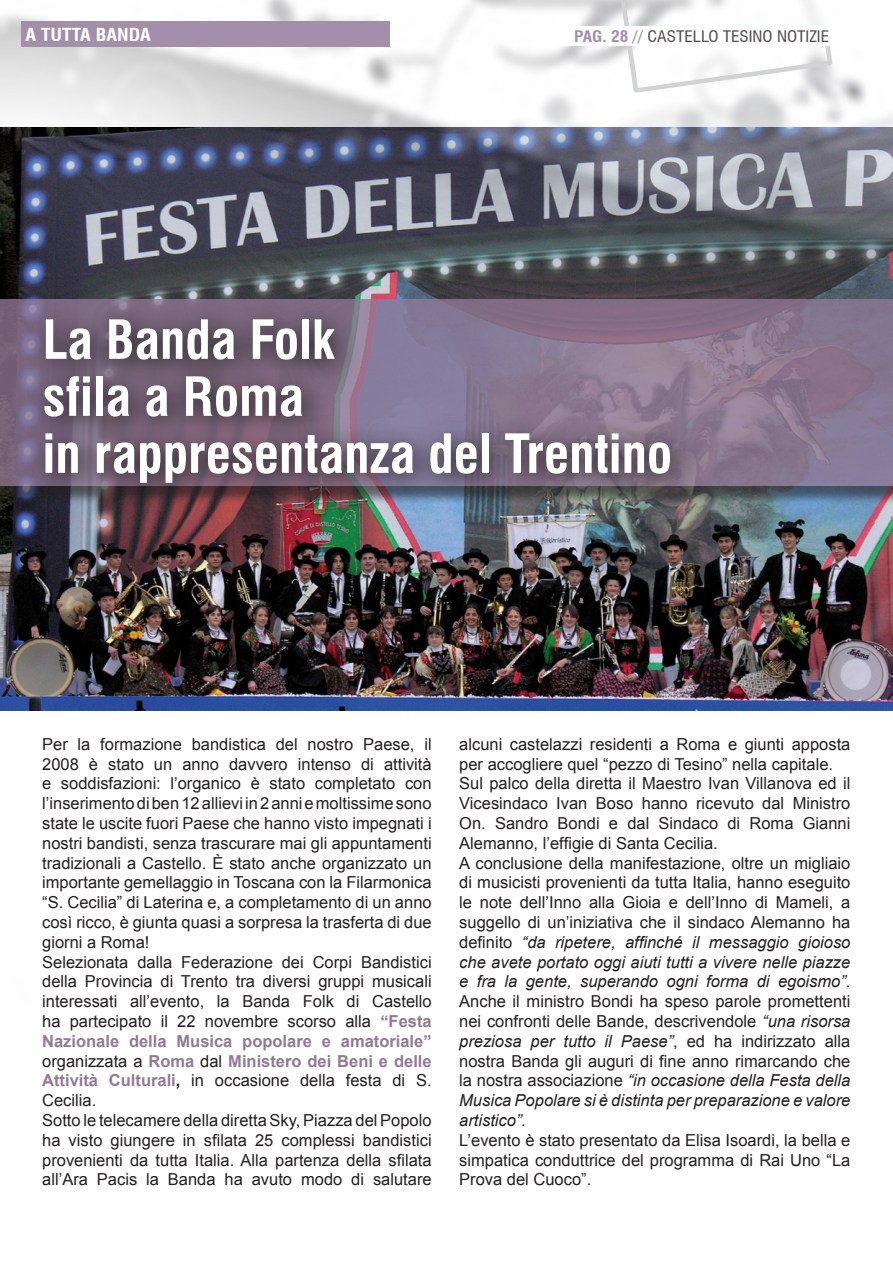
<style>
.page{position:relative;width:893px;height:1263px;background:#fff}
.page>*{position:absolute;margin:0;border:0;box-sizing:border-box;transform-origin:0 0}
.t1{font:700 condensed 52.5px/57px "Swiss 721 BT";color:#fff}
.t2{font:700 condensed 17.55px "Swiss 721 BT";color:#fff;scale:1.11 1}
.t3{font:16.5px/19.8px "Arial";color:#231f20}
.t4{font:700 condensed 15.6px "Swiss 721 BT";color:#a48faa;scale:1.11 1}
.t5{font:condensed 15.6px "Swiss 721 BT";color:#524a47;scale:1.11 1}
.s1{font-weight:400;color:#524a47}
.s2{font-weight:700;color:#927996}
.s3{font-weight:700}
.s4{font-style:italic}
</style>
<div class="page">
<img style="left:0;top:0;width:893px;height:711px">
<svg style="left:621px;top:0;width:211px;height:93px"></svg>
<div style="left:21px;top:21px;width:369px;height:26px;background:#a48faa"></div>
<div style="left:540px;top:26px;width:353px;height:20px;background:#fff"></div>
<div style="left:0;top:302px;width:893px;height:203px;background:#231f20;opacity:.75"></div>
<svg style="left:0;top:300px;width:892px;height:186px;fill:#86758d"></svg>
<svg style="left:26px;top:300px;width:671px;height:209px"></svg>
<p class="t2" style="left:26px;top:24px;width:114px">a tutta banda</p>
<p class="t4" style="left:574px;top:27px;width:75px">pag. 28 // <span class="s1">CASTELLO</span></p>
<p class="t5" style="left:723px;top:27px;width:9px">TESINO</p>
<p class="t5" style="left:777px;top:27px;width:8px">NOTIZIE</p>
<p class="t1" style="left:43px;top:311px;width:631px">La Banda Folk<br>sfila a Roma<br>in rappresentanza del Trentino</p>
<p class="t3" style="left:42px;top:734px;width:391px">Per la formazione bandistica del nostro Paese, il 2008 è stato un anno davvero intenso di attività e soddisfazioni: l’organico è stato completato con l’inserimento di ben 12 allievi in 2 anni e moltissime sono state le uscite fuori Paese che hanno visto impegnati i nostri bandisti, senza trascurare mai gli appuntamenti tradizionali a Castello. è stato anche organizzato un importante gemellaggio in Toscana con la Filarmonica “S. Cecilia” di Laterina e, a completamento di un anno così ricco, è giunta quasi a sorpresa la trasferta di due giorni a Roma!<br>Selezionata dalla Federazione dei Corpi Bandistici della Provincia di Trento tra diversi gruppi musicali interessati all’evento, la Banda Folk di Castello ha partecipato il 22 novembre scorso alla <span class="s2">“Festa Nazionale della Musica popolare e amatoriale” </span>organizzata a <span class="s2">Roma</span> dal <span class="s2">Ministero dei Beni e delle Attività Culturali</span><span class="s3">,</span> in occasione della festa di S.<br>Cecilia.<br>Sotto le telecamere della diretta Sky, Piazza del Popolo ha visto giungere in sfilata 25 complessi bandistici provenienti da tutta Italia. Alla partenza della sfilata all’Ara Pacis la Banda ha avuto modo di salutare</p>
<p class="t3" style="left:459px;top:734px;width:393px">alcuni castelazzi residenti a Roma e giunti apposta per accogliere quel “pezzo di Tesino” nella capitale.<br>Sul palco della diretta il Maestro Ivan Villanova ed il Vicesindaco Ivan Boso hanno ricevuto dal Ministro On. Sandro Bondi e dal Sindaco di Roma Gianni Alemanno, l’effigie di Santa Cecilia.<br>A conclusione della manifestazione, oltre un migliaio di musicisti provenienti da tutta Italia, hanno eseguito le note dell’Inno alla Gioia e dell’Inno di Mameli, a suggello di un’iniziativa che il sindaco Alemanno ha definito <span class="s4">“da ripetere, affinché il messaggio gioioso che avete portato oggi aiuti tutti a vivere nelle piazze e fra la gente, superando ogni forma di egoismo”</span>.<br>Anche il ministro Bondi ha speso parole promettenti nei confronti delle Bande, descrivendole <span class="s4">“una risorsa preziosa per tutto il Paese”</span>, ed ha indirizzato alla nostra Banda gli auguri di fine anno rimarcando che la nostra associazione <span class="s4">“in occasione della Festa della Musica Popolare si è distinta per preparazione e valore artistico”.<br></span>L’evento è stato presentato da Elisa Isoardi, la bella e simpatica conduttrice del programma di Rai Uno “La Prova del Cuoco”.</p>
</div>
